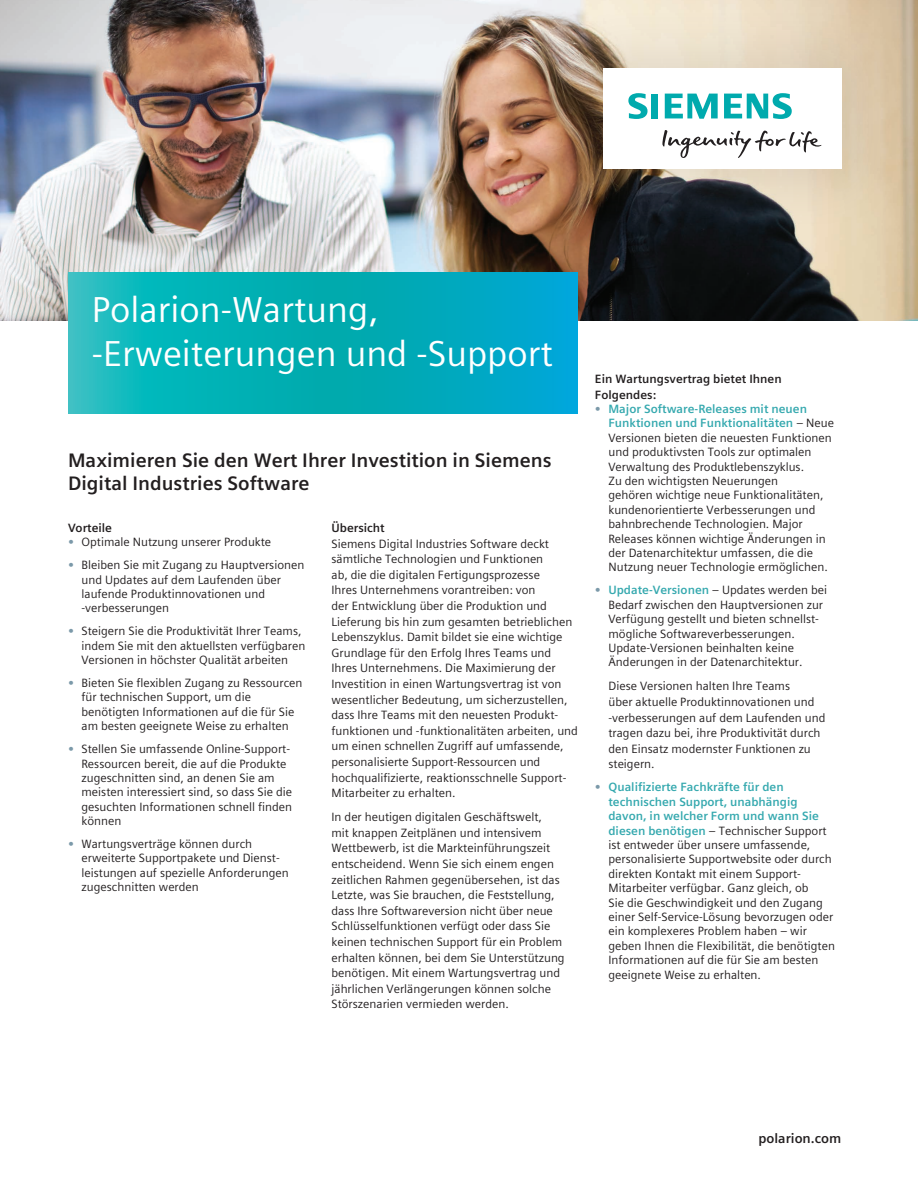
<style>
.page{position:relative;width:918px;height:1188px;background:#fff}
.page>*{position:absolute;margin:0;border:0;box-sizing:border-box;transform-origin:0 0}
.Head_Snow__26pt_120{font:36px/43.2px "Siemens Sans Global";color:#fff}
.Subhead_Blk__13pt_12{font:700 19.5px/23.4px "Siemens Sans Global";color:#231f20}
.URL__9pt_130{font:700 13.5px "Siemens Sans Global";color:#231f20}
.Body_Text_Black_9pt{font:12px/14.4px "Siemens Sans Global";color:#231f20}
.Body_Text_Indented{font:12px/15.6px "Siemens Sans Global";color:#231f20}
.Body_Subhead_Black{font:700 12px/15.6px "Siemens Sans Global";color:#231f20}
.s1{font-weight:700;color:#7b99a9}
.s2{font-weight:700;color:#36a9af}
</style>
<div class="page">
<img style="left:0;top:0;width:918px;height:320px">
<svg style="left:68px;top:272px;width:510px;height:141px;background:#06afbb"></svg>
<div style="left:539px;top:4px;width:367px;height:229px;background:#725e54;opacity:.16"></div>
<div style="left:603px;top:68px;width:238px;height:101px;background:#fff"></div>
<svg style="left:662px;top:130px;width:159px;height:28px"></svg>
<svg style="left:628px;top:93px;width:30px;height:26px"></svg>
<svg style="left:665px;top:94px;width:53px;height:25px"></svg>
<svg style="left:724px;top:93px;width:68px;height:26px"></svg>
<p class="Head_Snow__26pt_120" style="left:92px;top:289px;width:463px">Polarion-Wartung, -Erweiterungen und -Support</p>
<p class="Subhead_Blk__13pt_12" style="left:68px;top:448px;width:485px">Maximieren Sie den Wert Ihrer Investition in Siemens<br>Digital Industries Software</p>
<p class="Body_Subhead_Black" style="left:68px;top:520px;width:46px">Vorteile</p>
<p class="Body_Text_Black_9pt" style="left:68px;top:535px;width:205px"><span class="s1">•</span> Optimale Nutzung unserer Produkte</p>
<p class="Body_Text_Black_9pt" style="left:82px;top:558px;width:224px;text-indent:-14px"><span class="s1">•</span> Bleiben Sie mit Zugang zu Hauptversionen und Updates auf dem Laufenden über laufende Produktinnovationen und -verbesserungen</p>
<p class="Body_Text_Black_9pt" style="left:82px;top:624px;width:225px;text-indent:-14px"><span class="s1">•</span> Steigern Sie die Produktivität Ihrer Teams, indem Sie mit den aktuellsten verfügbaren<br>Versionen in höchster Qualität arbeiten</p>
<p class="Body_Text_Black_9pt" style="left:82px;top:676px;width:223px;text-indent:-14px"><span class="s1">•</span> Bieten Sie flexiblen Zugang zu Ressourcen für technischen Support, um die benötigten Informationen auf die für Sie am besten geeignete Weise zu erhalten</p>
<p class="Body_Text_Black_9pt" style="left:82px;top:742px;width:212px;text-indent:-14px"><span class="s1">•</span> Stellen Sie umfassende Online-Support-Ressourcen bereit, die auf die Produkte zugeschnitten sind, an denen Sie am meisten interessiert sind, so dass Sie die gesuchten Informationen schnell finden können</p>
<p class="Body_Text_Black_9pt" style="left:82px;top:837px;width:209px;text-indent:-14px"><span class="s1">•</span> Wartungsverträge können durch erweiterte Supportpakete und Dienst&shy;leistungen auf spezielle Anforderungen zugeschnitten werden</p>
<p class="Body_Subhead_Black" style="left:332px;top:520px;width:55px">Übersicht</p>
<p class="Body_Text_Black_9pt" style="left:332px;top:536px;width:248px;line-height:15.6px">Siemens Digital Industries Software deckt sämtliche Technologien und Funktionen<br>ab, die die digitalen Fertigungsprozesse<br>Ihres Unternehmens vorantreiben: von<br>der Entwicklung über die Produktion und Lieferung bis hin zum gesamten betrieblichen Lebenszyklus. Damit bildet sie eine wichtige Grundlage für den Erfolg Ihres Teams und Ihres Unternehmens. Die Maximierung der Investition in einen Wartungsvertrag ist von wesentlicher Bedeutung, um sicherzustellen, dass Ihre Teams mit den neuesten Produkt&shy;funktionen und -funktionalitäten arbeiten, und um einen schnellen Zugriff auf umfassende, personalisierte Support-Ressourcen und hochqualifizierte, reaktionsschnelle Support-Mitarbeiter zu erhalten.</p>
<p class="Body_Text_Black_9pt" style="left:332px;top:809px;width:235px;line-height:15.6px">In der heutigen digitalen Geschäftswelt,<br>mit knappen Zeitplänen und intensivem Wettbewerb, ist die Markteinführungszeit entscheidend. Wenn Sie sich einem engen zeitlichen Rahmen gegenübersehen, ist das Letzte, was Sie brauchen, die Feststellung, dass Ihre Softwareversion nicht über neue Schlüsselfunktionen verfügt oder dass Sie keinen technischen Support für ein Problem erhalten können, bei dem Sie Unterstützung benötigen. Mit einem Wartungsvertrag und jährlichen Verlängerungen können solche Störszenarien vermieden werden.</p>
<p class="Body_Subhead_Black" style="left:595px;top:371px;width:188px">Ein Wartungsvertrag bietet Ihnen<br>Folgendes:</p>
<p class="Body_Text_Black_9pt" style="left:608px;top:402px;width:227px;text-indent:-14px"><span class="s1">•</span> <span class="s2">Major Software-Releases mit neuen Funktionen und Funktionalitäten</span> – Neue Versionen bieten die neuesten Funktionen und produktivsten Tools zur optimalen Verwaltung des Produktlebenszyklus.<br>Zu den wichtigsten Neuerungen<br>gehören wichtige neue Funktionalitäten, kundenorientierte Verbesserungen und bahnbrechende Technologien. Major Releases können wichtige Änderungen in der Datenarchitektur umfassen, die die Nutzung neuer Technologie ermöglichen.</p>
<p class="Body_Text_Black_9pt" style="left:608px;top:583px;width:220px;text-indent:-14px"><span class="s1">•</span> <span class="s2">Update-Versionen</span> – Updates werden bei Bedarf zwischen den Hauptversionen zur Verfügung gestellt und bieten schnellst&shy;mögliche Softwareverbesserungen.<br>Update-Versionen beinhalten keine Änderungen in der Datenarchitektur.</p>
<p class="Body_Text_Indented" style="left:608px;top:679px;width:219px">Diese Versionen halten Ihre Teams<br>über aktuelle Produktinnovationen und -verbesserungen auf dem Laufenden und tragen dazu bei, ihre Produktivität durch den Einsatz modernster Funktionen zu steigern.</p>
<p class="Body_Text_Black_9pt" style="left:608px;top:780px;width:228px;text-indent:-14px"><span class="s1">•</span> <span class="s2">Qualifizierte Fachkräfte für den technischen Support, unabhängig davon, in welcher Form und wann Sie diesen benötigen</span> – Technischer Support ist entweder über unsere umfassende, personalisierte Supportwebsite oder durch direkten Kontakt mit einem Support-Mitarbeiter verfügbar. Ganz gleich, ob<br>Sie die Geschwindigkeit und den Zugang einer Self-Service-Lösung bevorzugen oder ein komplexeres Problem haben – wir geben Ihnen die Flexibilität, die benötigten Informationen auf die für Sie am besten geeignete Weise zu erhalten.</p>
<p class="URL__9pt_130" style="left:758px;top:1128px;width:84px">polarion.com</p>
</div>
